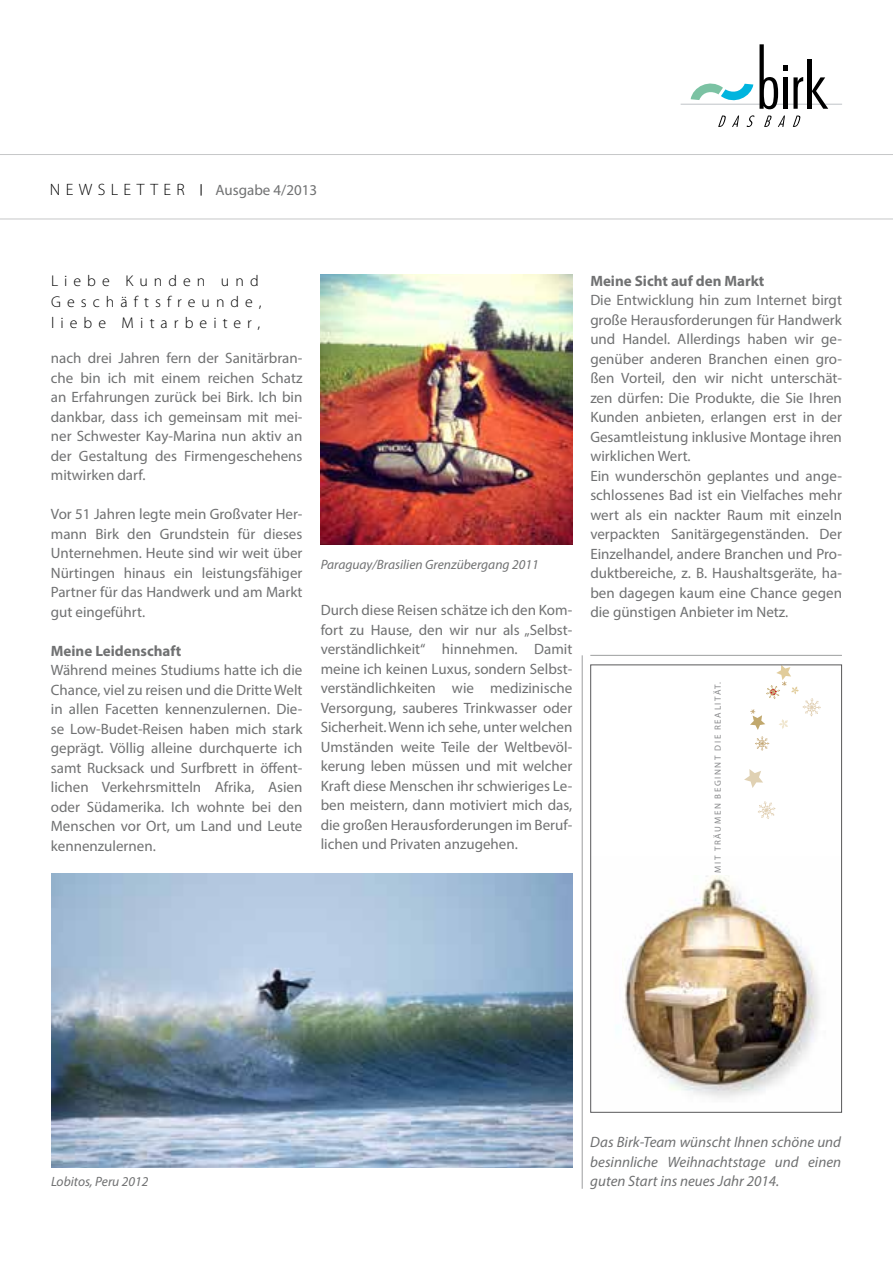
<style>
.page{position:relative;width:893px;height:1263px;background:#fff}
.page>*{position:absolute;margin:0;border:0;box-sizing:border-box;transform-origin:0 0}
.t1{font:300 16.5px "Myriad Pro";letter-spacing:.325em;color:#000}
.t2{font:300 15.6px/21px "Myriad Pro";letter-spacing:.38em;color:#000}
.t3{font:15px/19.5px "Myriad Pro";color:#707172;text-align:justify}
.t4{font:italic 15px/19.5px "Myriad Pro";color:#707172;text-align:justify}
.t5{font:700 15px "Myriad Pro";color:#707172}
.t6{font:italic 13.5px "Myriad Pro";color:#707172}
.t7{font:9px "Myriad Pro";letter-spacing:.18em;color:#87888a}
</style>
<div class="page">
<svg style="left:0;top:154px;width:893px;height:65px"></svg>
<svg style="left:718px;top:115px;width:82px;height:12px"></svg>
<svg style="left:681px;top:44px;width:161px;height:65px"></svg>
<svg style="left:201px;top:184px;width:1px;height:12px"></svg>
<img style="left:51px;top:874px;width:521px;height:294px">
<img style="left:321px;top:274px;width:251px;height:270px">
<img style="left:623px;top:875px;width:196px;height:223px">
<svg style="left:744px;top:769px;width:19px;height:19px"></svg>
<svg style="left:758px;top:801px;width:17px;height:18px"></svg>
<svg style="left:755px;top:736px;width:14px;height:15px"></svg>
<svg style="left:750px;top:666px;width:71px;height:64px"></svg>
<div style="left:590px;top:664px;width:252px;height:449px;border:1px solid #58585a"></div>
<hr style="left:590px;top:655px;width:252px;height:1px;background:#9c9e9f">
<hr style="left:582px;top:655px;width:1px;height:534px;background:#9c9e9f">
<p class="t1" style="left:50px;top:181px;width:136px">Newsl etter</p>
<p class="t3" style="left:216px;top:180px;width:103px">Ausgabe 4/2013</p>
<p class="t2" style="left:51px;top:271px;width:212px">Liebe Kunden und<br>Geschäftsfreunde, liebe Mitarbeiter,</p>
<p class="t3" style="left:51px;top:348px;width:253px">nach drei Jahren fern der Sanitärbran&shy;che bin ich mit einem reichen Schatz an Erfahrungen zurück bei Birk. Ich bin dankbar, dass ich gemeinsam mit mei&shy;ner Schwester Kay-Marina nun aktiv an der Gestaltung des Firmengeschehens mitwirken darf.</p>
<p class="t3" style="left:51px;top:504px;width:253px">Vor 51 Jahren legte mein Großvater Her&shy;mann Birk den Grundstein für dieses Unternehmen. Heute sind wir weit über Nürtingen hinaus ein leistungsfähiger Partner für das Handwerk und am Markt gut eingeführt.</p>
<p class="t5" style="left:51px;top:641px;width:132px">Meine Leidenschaft</p>
<p class="t3" style="left:51px;top:660px;width:253px">Während meines Studiums hatte ich die Chance, viel zu reisen und die Dritte Welt in allen Facetten kennenzulernen. Die&shy;se Low-Budet-Reisen haben mich stark geprägt. Völlig alleine durchquerte ich samt Rucksack und Surfbrett in öffent&shy;lichen Verkehrsmitteln Afrika, Asien oder Südamerika. Ich wohnte bei den Menschen vor Ort, um Land und Leute kennenzulernen.</p>
<p class="t6" style="left:321px;top:556px;width:219px">Paraguay/Brasilien Grenzübergang 2011</p>
<p class="t3" style="left:321px;top:600px;width:253px">Durch diese Reisen schätze ich den Kom&shy;fort zu Hause, den wir nur als „Selbst&shy;verständlichkeit“ hinnehmen. Damit meine ich keinen Luxus, sondern Selbst&shy;verständlichkeiten wie medizinische Versorgung, sauberes Trinkwasser oder Sicherheit. Wenn ich sehe, unter welchen Umständen weite Teile der Weltbevöl&shy;kerung leben müssen und mit welcher Kraft diese Menschen ihr schwieriges Le&shy;ben meistern, dann motiviert mich das, die großen Herausforderungen im Beruf&shy;lichen und Privaten anzugehen.</p>
<p class="t5" style="left:590px;top:271px;width:176px">Meine Sicht auf den Markt</p>
<p class="t3" style="left:590px;top:290px;width:253px;text-align:left">Die Entwicklung hin zum Internet birgt große Herausforderungen für Handwerk und Handel. Allerdings haben wir ge&shy;genüber anderen Branchen einen gro&shy;ßen Vorteil, den wir nicht unterschät&shy;zen dürfen: Die Produkte, die Sie Ihren Kunden anbieten, erlangen erst in der Gesamtleistung inklusive Montage ihren wirklichen Wert.<br>Ein wunderschön geplantes und ange&shy;schlossenes Bad ist ein Vielfaches mehr wert als ein nackter Raum mit einzeln verpackten Sanitärgegenständen. Der Einzelhandel, andere Branchen und Pro&shy;duktbereiche, z. B. Haushaltsgeräte, ha&shy;ben dagegen kaum eine Chance gegen die günstigen Anbieter im Netz.</p>
<p class="t7" style="left:712px;top:873px;width:192px;rotate:-90deg">MIT TRÄUMEN BEGINNT DIE REALITÄT.</p>
<p class="t6" style="left:51px;top:1173px;width:99px">Lobitos, Peru 2012</p>
<p class="t4" style="left:590px;top:1132px;width:252px">Das Birk-Team wünscht Ihnen schöne und besinnliche Weihnachtstage und einen guten Start ins neues Jahr 2014.</p>
</div>
